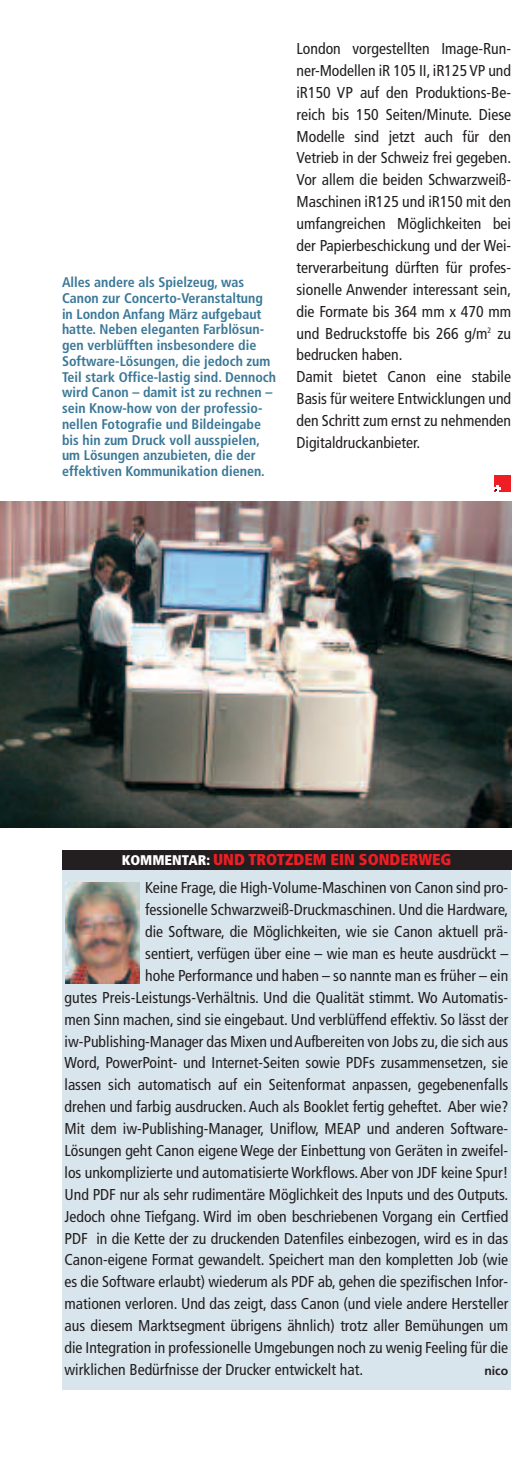
<style>
.page{position:relative;width:526px;height:1474px;background:#fff}
.page>*{position:absolute;margin:0;border:0;box-sizing:border-box;transform-origin:0 0}
.t1{font:condensed 15.75px/21.9px "Frutiger";color:#231f20}
.t2{font:900 condensed 15.75px "Frutiger";color:#ee1e24}
.t3{font:700 condensed 14px/15.8px "Frutiger";color:#3b7897}
.t4{font:700 12.25px "Frutiger";color:#231f20}
.s1{font-size:14px;color:#fff}
</style>
<div class="page">
<div style="left:62px;top:850px;width:449px;height:539px;background:#d9e5ed"></div>
<div style="left:62px;top:850px;width:449px;height:20px;background:#231f20"></div>
<img style="left:66px;top:882px;width:74px;height:101px">
<img style="left:0;top:501px;width:511px;height:326px">
<div style="left:495px;top:475px;width:16px;height:16px;background:#ee1e24"></div>
<svg style="left:495px;top:485px;width:6px;height:6px"></svg>
<p class="t3" style="left:62px;top:275px;width:216px">Alles andere als Spielzeug, was Canon zur Concerto-Veranstaltung in London Anfang März aufgebaut hatte. Neben eleganten Farblösun&shy;gen verblüfften insbesondere die Software-Lösungen, die jedoch zum Teil stark Office-lastig sind. Dennoch wird Canon – damit ist zu rechnen – sein Know-how von der professio&shy;nellen Fotografie und Bildeingabe bis hin zum Druck voll ausspielen, um Lösungen anzubieten, die der effektiven Kommunikation dienen.</p>
<p class="t1" style="left:296px;top:39px;width:216px">London vorgestellten Image-Run&shy;ner-Modellen iR 105 II, iR125 VP und iR150 VP auf den Produktions-Be&shy;reich bis 150 Seiten/Minute. Diese<br>Modelle sind jetzt auch für den<br>Vetrieb in der Schweiz frei gegeben.<br>Vor allem die beiden Schwarzweiß-<br>Maschinen iR125 und iR150 mit den umfangreichen Möglichkeiten bei der Papierbeschickung und der Wei&shy;terverarbeitung dürften für profes&shy;sionelle Anwender interessant sein, die Formate bis 364 mm x 470 mm und Bedruckstoffe bis 266 g/m<sup>2</sup> zu bedrucken haben.<br>Damit bietet Canon eine stabile<br>Basis für weitere Entwicklungen und den Schritt zum ernst zu nehmenden<br>Digitaldruckanbieter.</p>
<p class="t2" style="left:122px;top:852px;width:331px"><span class="s1">KOMMENTAR:</span> UND TROTZDEM EIN SONDERWEG</p>
<p class="t1" style="left:145px;top:878px;width:364px">Keine Frage, die High-Volume-Maschinen von Canon sind pro-</p>
<p class="t1" style="left:145px;top:900px;width:364px">fessionelle Schwarzweiß-Druckmaschinen. Und die Hardware,</p>
<p class="t1" style="left:145px;top:922px;width:364px">die Software, die Möglichkeiten, wie sie Canon aktuell prä-</p>
<p class="t1" style="left:145px;top:943px;width:364px">sentiert, verfügen über eine – wie man es heute ausdrückt –</p>
<p class="t1" style="left:145px;top:965px;width:364px">hohe Performance und haben – so nannte man es früher – ein</p>
<p class="t1" style="left:64px;top:987px;width:445px">gutes Preis-Leistungs-Verhältnis. Und die Qualität stimmt. Wo Automatis-</p>
<p class="t1" style="left:64px;top:1009px;width:445px">men Sinn machen, sind sie eingebaut. Und verblüffend effektiv. So lässt der</p>
<p class="t1" style="left:64px;top:1031px;width:445px">iw-Publishing-Manager das Mixen und Aufbereiten von Jobs zu, die sich aus</p>
<p class="t1" style="left:64px;top:1053px;width:445px">Word, PowerPoint- und Internet-Seiten sowie PDFs zusammensetzen, sie</p>
<p class="t1" style="left:64px;top:1075px;width:445px">lassen sich automatisch auf ein Seitenformat anpassen, gegebenenfalls</p>
<p class="t1" style="left:64px;top:1097px;width:445px">drehen und farbig ausdrucken. Auch als Booklet fertig geheftet. Aber wie?</p>
<p class="t1" style="left:64px;top:1118px;width:445px">Mit dem iw-Publishing-Manager, Uniflow, MEAP und anderen Software-</p>
<p class="t1" style="left:64px;top:1140px;width:445px">Lösungen geht Canon eigene Wege der Einbettung von Geräten in zweifel-</p>
<p class="t1" style="left:64px;top:1162px;width:445px">los unkomplizierte und automatisierte Workflows. Aber von JDF keine Spur!</p>
<p class="t1" style="left:64px;top:1184px;width:445px">Und PDF nur als sehr rudimentäre Möglichkeit des Inputs und des Outputs.</p>
<p class="t1" style="left:64px;top:1206px;width:445px">Jedoch ohne Tiefgang. Wird im oben beschriebenen Vorgang ein Certfied</p>
<p class="t1" style="left:64px;top:1228px;width:445px">PDF in die Kette der zu druckenden Datenfiles einbezogen, wird es in das</p>
<p class="t1" style="left:64px;top:1250px;width:445px">Canon-eigene Format gewandelt. Speichert man den kompletten Job (wie</p>
<p class="t1" style="left:64px;top:1272px;width:445px">es die Software erlaubt) wiederum als PDF ab, gehen die spezifischen Infor-</p>
<p class="t1" style="left:64px;top:1293px;width:445px">mationen verloren. Und das zeigt, dass Canon (und viele andere Hersteller</p>
<p class="t1" style="left:64px;top:1315px;width:445px">aus diesem Marktsegment übrigens ähnlich) trotz aller Bemühungen um</p>
<p class="t1" style="left:64px;top:1337px;width:445px">die Integration in professionelle Umgebungen noch zu wenig Feeling für die</p>
<p class="t1" style="left:64px;top:1359px;width:300px">wirklichen Bedürfnisse der Drucker entwickelt hat.</p>
<p class="t4" style="left:484px;top:1365px;width:25px">nico</p>
</div>
